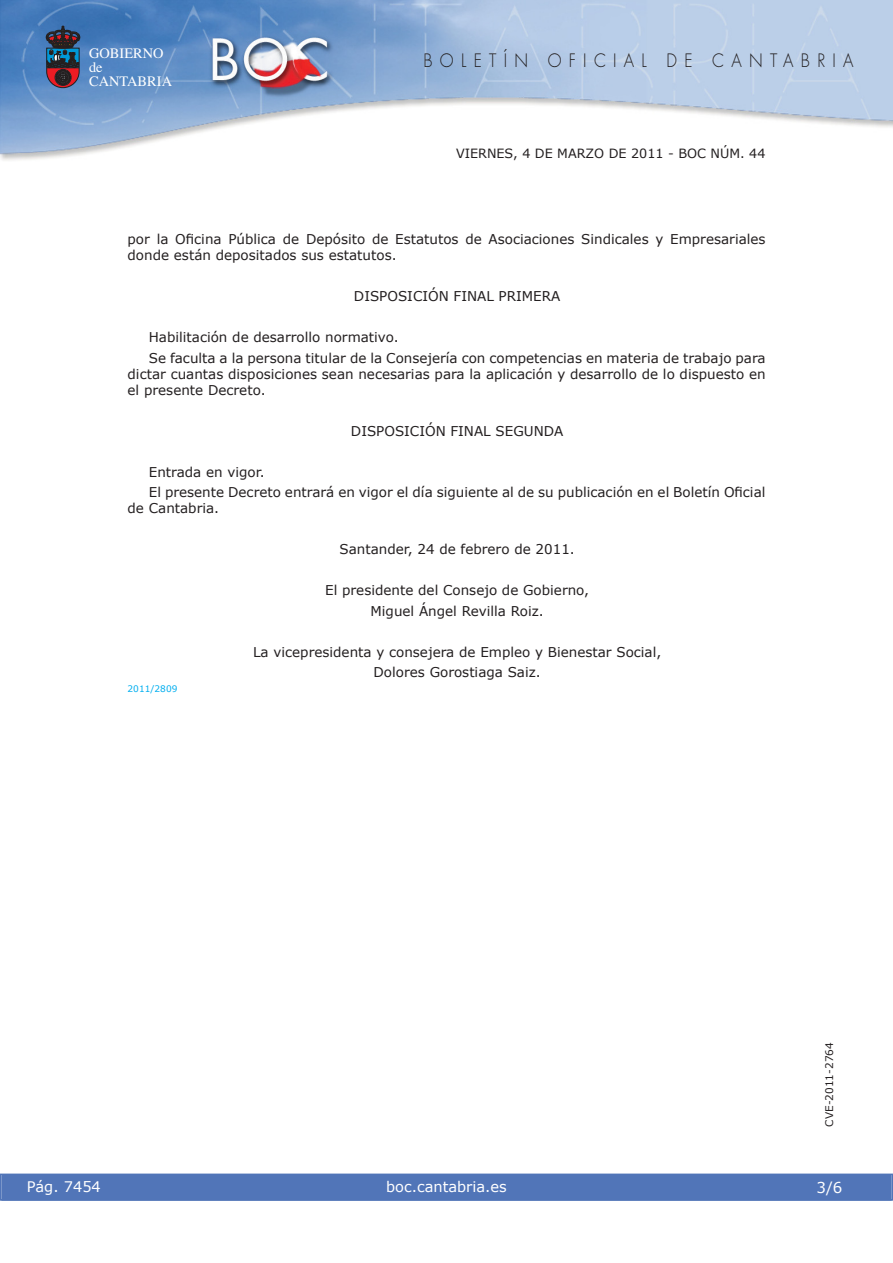
<style>
.page{position:relative;width:893px;height:1263px;background:#fff}
.page>*{position:absolute;margin:0;border:0;box-sizing:border-box;transform-origin:0 0}
.t1{font:300 18px "Futura";letter-spacing:.45em;color:#231f20;scale:.9 1}
.t2{font:15px "Verdana";color:#fff}
.t3{font:14.55px "Verdana";color:#fff}
.t4{font:14.4px/14.1px "Times";color:#fff}
.t5{font:13.5px/20.4px "Verdana";color:#231f20}
.t6{font:12.75px "Verdana";color:#231f20}
.t7{font:10.5px "Verdana";color:#231f20}
.t8{font:9px "Verdana";color:#00aeef}
</style>
<div class="page">
<img style="left:0;top:0;width:893px;height:161px">
<svg style="left:46px;top:26px;width:34px;height:62px;background:#464054"></svg>
<div style="left:1px;top:1174px;width:890px;height:27px;background:#5175b8"></div>
<div style="left:0;top:1174px;width:893px;height:27px;border:1px solid #5175b8"></div>
<p class="t4" style="left:89px;top:47px;width:85px">GOBIERNO de<br>CANTABRIA</p>
<h1 class="t1" style="left:423px;top:52px;width:479px">BOLETÍN OFICIAL DE CANTABRIA</h1>
<p class="t6" style="left:456px;top:145px;width:311px">VIERNES, 4 DE MARZO DE 2011 - BOC NÚM. 44</p>
<p class="t5" style="left:128px;top:231px;width:639px;line-height:16.2px">por la Oficina Pública de Depósito de Estatutos de Asociaciones Sindicales y Empresariales donde están depositados sus estatutos.</p>
<p class="t5" style="left:354px;top:286px;width:208px">DISPOSICIÓN FINAL PRIMERA</p>
<p class="t5" style="left:149px;top:327px;width:618px">Habilitación de desarrollo normativo.<br>Se faculta a la persona titular de la Consejería con competencias en materia de trabajo para</p>
<p class="t5" style="left:128px;top:365px;width:639px;line-height:16.2px">dictar cuantas disposiciones sean necesarias para la aplicación y desarrollo de lo dispuesto en el presente Decreto.</p>
<p class="t5" style="left:351px;top:420px;width:214px">DISPOSICIÓN FINAL SEGUNDA</p>
<p class="t5" style="left:149px;top:461px;width:618px">Entrada en vigor.<br>El presente Decreto entrará en vigor el día siguiente al de su publicación en el Boletín Oficial</p>
<p class="t5" style="left:128px;top:498px;width:93px">de Cantabria.</p>
<p class="t5" style="left:340px;top:539px;width:237px">Santander, 24 de febrero de 2011.</p>
<p class="t5" style="left:325px;top:580px;width:266px;text-align:center">El presidente del Consejo de Gobierno,<br>Miguel Ángel Revilla Roiz.</p>
<p class="t5" style="left:253px;top:641px;width:410px;text-align:center">La vicepresidenta y consejera de Empleo y Bienestar Social,<br>Dolores Gorostiaga Saiz.</p>
<p class="t8" style="left:128px;top:683px;width:51px">2011/2809</p>
<p class="t7" style="left:823px;top:1127px;width:86px;rotate:-90deg">CVE-2011-2764</p>
<p class="t3" style="left:27px;top:1177px;width:76px">Pág. 7454</p>
<p class="t3" style="left:386px;top:1178px;width:122px">boc.cantabria.es</p>
<p class="t2" style="left:816px;top:1178px;width:27px">3/6</p>
</div>
